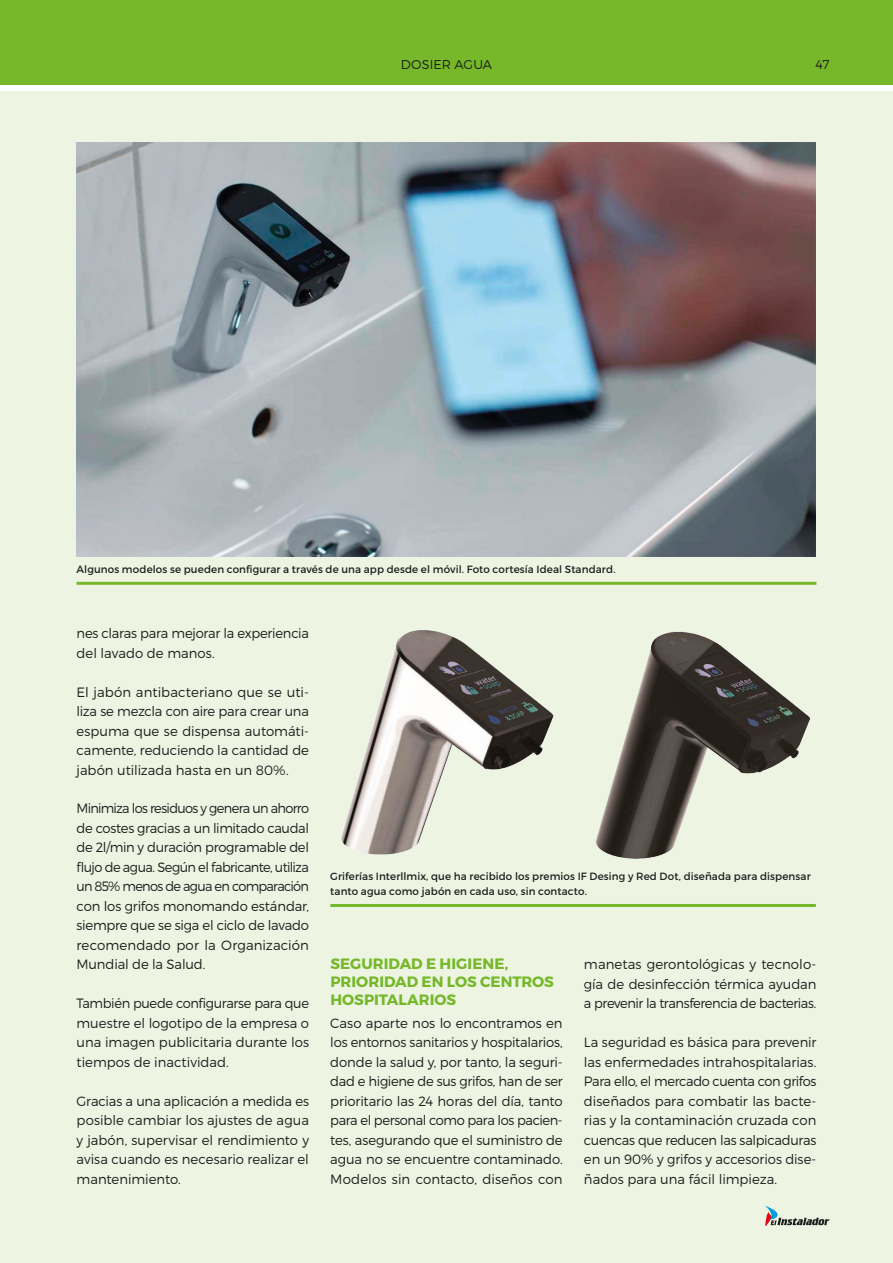
<style>
.page{position:relative;width:893px;height:1263px;background:#fff}
.page>*{position:absolute;margin:0;border:0;box-sizing:border-box;transform-origin:0 0}
.G-ladillo{font:700 15px/18px "Montserrat";color:#76b82a}
.G-text{font:300 13.5px/19.5px "Montserrat";letter-spacing:-.005em;color:#1d1d1b;text-align:justify}
.G-text-2{font:300 13.5px/19.5px "Montserrat";letter-spacing:-.005em;color:#1d1d1b;text-align:justify;scale:.96 1}
.t1{font:300 12.75px "Montserrat";letter-spacing:.005em;color:#1d1d1b}
.R-Peu_inf{font:10.5px/15px "Montserrat";letter-spacing:.01em;color:#1d1d1b}
</style>
<div class="page">
<div style="left:0;top:91px;width:893px;height:1172px;background:#edf4e2"></div>
<div style="left:0;top:0;width:893px;height:85px;background:#76b82a"></div>
<svg style="left:764px;top:1205px;width:66px;height:21px"></svg>
<hr style="left:77px;top:582px;width:739px;height:3px;background:#76b82a">
<hr style="left:330px;top:904px;width:486px;height:3px;background:#76b82a">
<img style="left:77px;top:143px;width:739px;height:413px">
<img style="left:341px;top:630px;width:469px;height:229px">
<p class="t1" style="left:401px;top:57px;width:93px">DOSIER AGUA</p>
<p class="t1" style="left:816px;top:57px;width:15px">47</p>
<p class="R-Peu_inf" style="left:77px;top:562px;width:541px">Algunos modelos se pueden configurar a través de una app desde el móvil. Foto cortesía Ideal Standard.</p>
<p class="G-text" style="left:77px;top:623px;width:234px">nes claras para mejorar la experiencia del lavado de manos.</p>
<p class="G-text" style="left:77px;top:682px;width:234px">El jabón antibacteriano que se uti&shy;liza se mezcla con aire para crear una espuma que se dispensa automáti&shy;camente, reduciendo la cantidad de jabón utilizada hasta en un 80%.</p>
<p class="G-text-2" style="left:77px;top:799px;width:244px">Minimiza los residuos y genera un ahorro de costes gracias a un limitado caudal de 2l/min y duración programable del flujo de agua. Según el fabricante, utiliza un 85% menos de agua en comparación con los grifos monomando estándar, siempre que se siga el ciclo de lavado recomendado por la Organización Mundial de la Salud.</p>
<p class="G-text" style="left:77px;top:993px;width:234px">También puede configurarse para que muestre el logotipo de la empresa o una imagen publicitaria durante los tiempos de inactividad.</p>
<p class="G-text" style="left:77px;top:1091px;width:234px">Gracias a una aplicación a medida es posible cambiar los ajustes de agua y jabón, supervisar el rendimiento y avisa cuando es necesario realizar el mantenimiento.</p>
<p class="R-Peu_inf" style="left:330px;top:869px;width:482px">Griferías Interllmix, que ha recibido los premios IF Desing y Red Dot, diseñada para dispensar tanto agua como jabón en cada uso, sin contacto.</p>
<p class="G-ladillo" style="left:330px;top:955px;width:225px">SEGURIDAD E HIGIENE,<br>PRIORIDAD EN LOS CENTROS<br>HOSPITALARIOS</p>
<p class="G-text" style="left:330px;top:1013px;width:234px">Caso aparte nos lo encontramos en los entornos sanitarios y hospitalarios, donde la salud y, por tanto, la seguri&shy;dad e higiene de sus grifos, han de ser prioritario las 24 horas del día, tanto para el personal como para los pacien&shy;tes, asegurando que el suministro de agua no se encuentre contaminado.<br>Modelos sin contacto, diseños con</p>
<p class="G-text" style="left:584px;top:954px;width:234px">manetas gerontológicas y tecnolo&shy;gía de desinfección térmica ayudan a prevenir la transferencia de bacterias.</p>
<p class="G-text" style="left:584px;top:1032px;width:234px">La seguridad es básica para prevenir las enfermedades intrahospitalarias.<br>Para ello, el mercado cuenta con grifos diseñados para combatir las bacte&shy;rias y la contaminación cruzada con cuencas que reducen las salpicaduras en un 90% y grifos y accesorios dise&shy;ñados para una fácil limpieza.</p>
</div>
